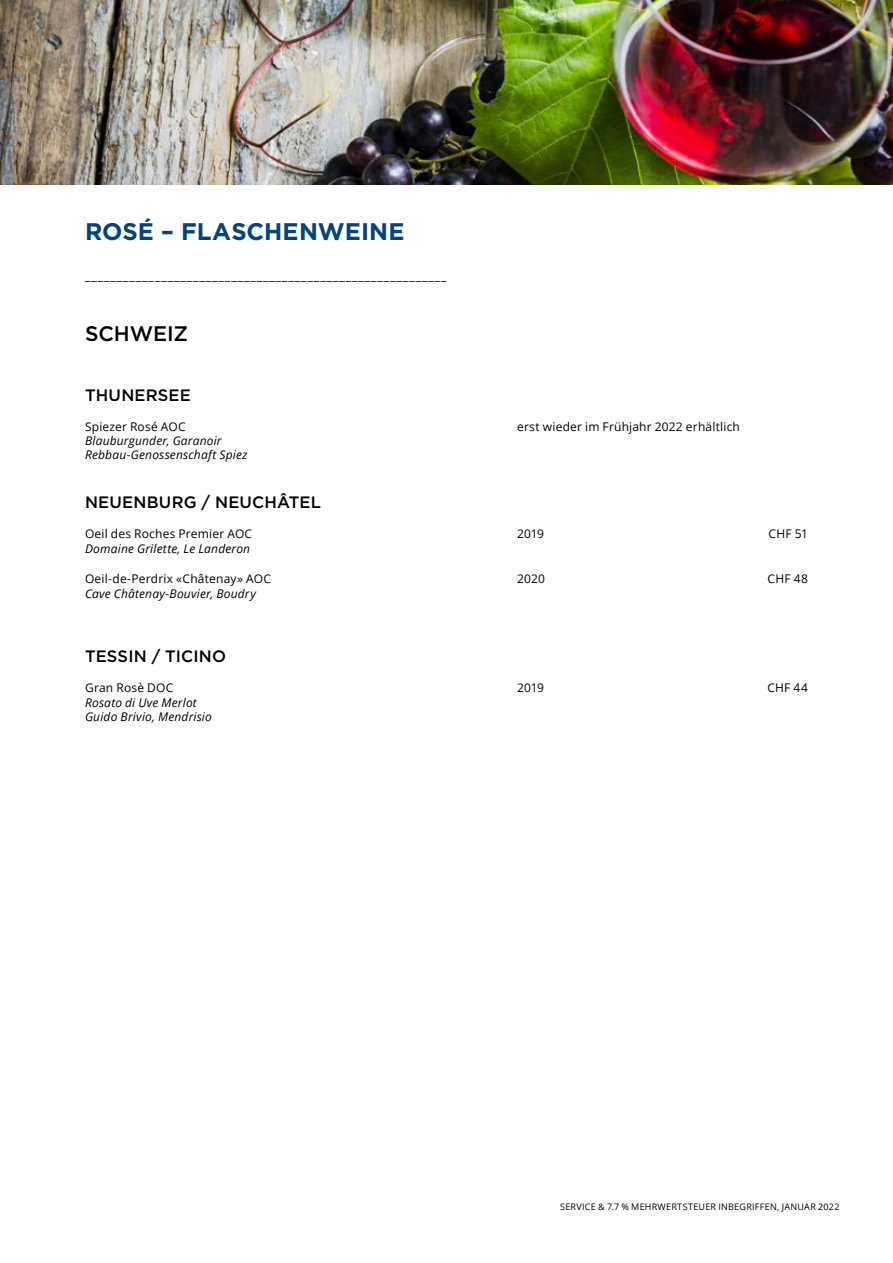
<style>
.page{position:relative;width:893px;height:1263px;background:#fff}
.page>*{position:absolute;margin:0;border:0;box-sizing:border-box;transform-origin:0 0}
.t1{font:700 24px "Gotham";letter-spacing:.005em;color:#00457b}
.t2{font:500 21px "Gotham";letter-spacing:-.005em;color:#000}
.t3{font:500 16.5px "Gotham";letter-spacing:.01em;color:#000}
.t4{font:12px "Open Sans";letter-spacing:.015em;color:#000}
.t5{font:italic 12px/14.4px "Open Sans";letter-spacing:.015em;color:#000}
.t6{font:9px "Open Sans";letter-spacing:.03em;color:#000}
</style>
<div class="page">
<img style="left:0;top:0;width:893px;height:185px">
<h1 class="t1" style="left:85px;top:216px;width:321px">ROSÉ – FLASCHENWEINE</h1>
<p class="t4" style="left:85px;top:267px;width:363px">_________________________________________________________</p>
<h2 class="t2" style="left:85px;top:322px;width:105px">SCHWEIZ</h2>
<h3 class="t3" style="left:85px;top:385px;width:107px">THUNERSEE</h3>
<p class="t4" style="left:85px;top:418px;width:102px">Spiezer Rosé AOC</p>
<p class="t4" style="left:517px;top:418px;width:224px">erst wieder im Frühjahr 2022 erhältlich</p>
<p class="t5" style="left:85px;top:433px;width:164px">Blauburgunder, Garanoir<br>Rebbau-Genossenschaft Spiez</p>
<h3 class="t3" style="left:85px;top:493px;width:237px">NEUENBURG / NEUCHÂTEL</h3>
<p class="t4" style="left:85px;top:525px;width:169px">Oeil des Roches Premier AOC</p>
<p class="t4" style="left:517px;top:525px;width:29px">2019</p>
<p class="t4" style="left:768px;top:525px;width:41px">CHF 51</p>
<p class="t5" style="left:85px;top:541px;width:167px">Domaine Grilette, Le Landeron</p>
<p class="t4" style="left:85px;top:570px;width:187px">Oeil-de-Perdrix «Châtenay» AOC</p>
<p class="t4" style="left:517px;top:570px;width:29px">2020</p>
<p class="t4" style="left:767px;top:570px;width:42px">CHF 48</p>
<p class="t5" style="left:85px;top:586px;width:172px">Cave Châtenay-Bouvier, Boudry</p>
<h3 class="t3" style="left:85px;top:647px;width:142px">TESSIN / TICINO</h3>
<p class="t4" style="left:85px;top:680px;width:90px">Gran Rosè DOC</p>
<p class="t4" style="left:517px;top:680px;width:29px">2019</p>
<p class="t4" style="left:767px;top:680px;width:42px">CHF 44</p>
<p class="t5" style="left:85px;top:695px;width:128px">Rosato di Uve Merlot<br>Guido Brivio, Mendrisio</p>
<p class="t6" style="left:560px;top:1201px;width:281px">SERVICE &amp; 7.7 % MEHRWERTSTEUER INBEGRIFFEN, JANUAR 2022</p>
</div>
